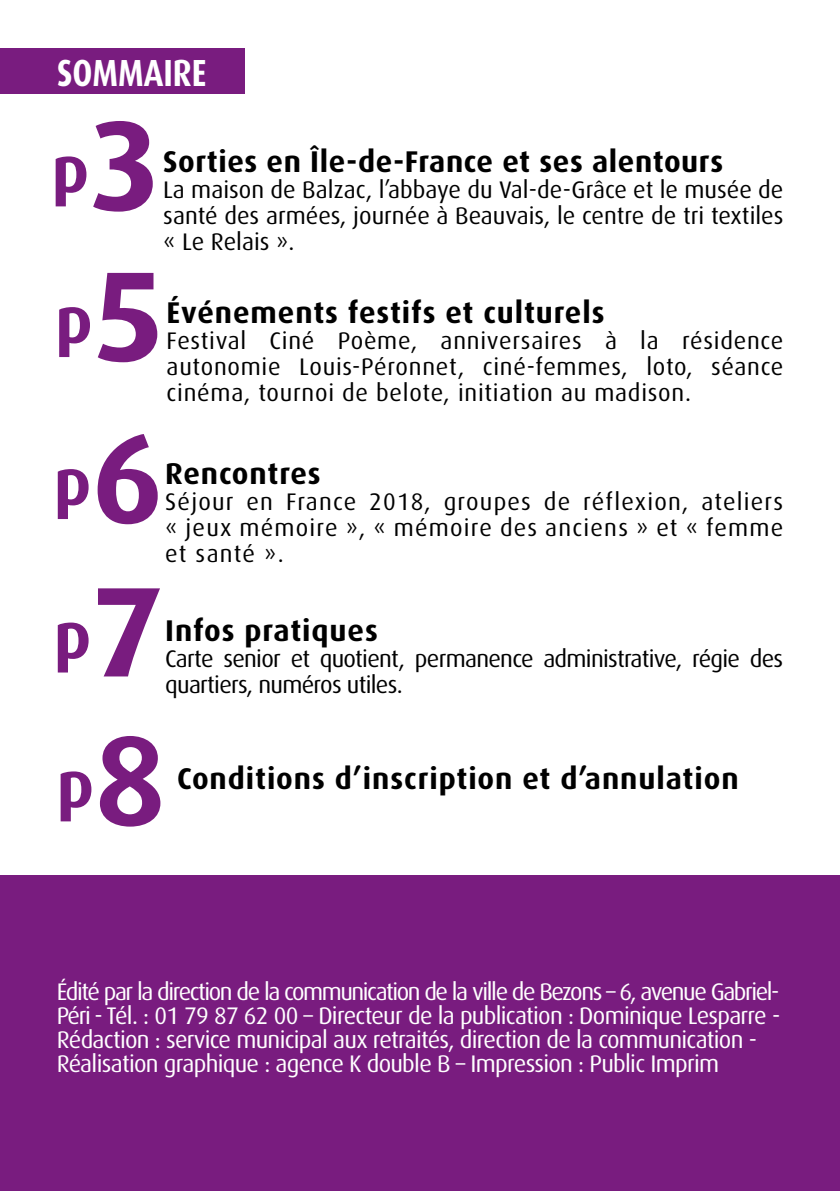
<style>
.page{position:relative;width:840px;height:1191px;background:#fff}
.page>*{position:absolute;margin:0;border:0;box-sizing:border-box;transform-origin:0 0}
.t1{font:700 65.4px "Dax";color:#791c7f}
.t2{font:700 37.8px "Dax";color:#fff;scale:.85 1}
.t3{font:700 30px "Dax";letter-spacing:.03em;color:#000}
.t4{font:24px/26px "Dax";color:#000;text-align:justify}
.t5{font:24px/24px "Dax";letter-spacing:-.03em;color:#fff}
.t6{font:24px/26px "Dax";letter-spacing:-.03em;color:#000}
.s1{font-size:128px}
</style>
<div class="page">
<div style="left:0;top:875px;width:839px;height:316px;background:#791c7f"></div>
<div style="left:0;top:48px;width:244px;height:46px;background:#791c7f"></div>
<h2 class="t2" style="left:57px;top:52px;width:177px">SOMMAIRE</h2>
<h1 class="t1" style="left:52px;top:133px;width:111px">p<span class="s1">3</span></h1>
<p class="t3" style="left:163px;top:145px;width:561px">Sorties en Île-de-France et ses alentours</p>
<p class="t4" style="left:163px;top:177px;width:621px">La maison de Balzac, l’abbaye du Val-de-Grâce et le musée de santé des armées, journée à Beauvais, le centre de tri textiles « Le Relais ».</p>
<h1 class="t1" style="left:55px;top:283px;width:111px">p<span class="s1">5</span></h1>
<p class="t3" style="left:166px;top:296px;width:439px">Événements festifs et culturels</p>
<p class="t4" style="left:166px;top:328px;width:617px">Festival Ciné Poème, anniversaires à la résidence autonomie Louis-Péronnet, ciné-femmes, loto, séance cinéma, tournoi de belote, initiation au madison.</p>
<h1 class="t1" style="left:54px;top:445px;width:111px">p<span class="s1">6</span></h1>
<p class="t3" style="left:165px;top:456px;width:157px">Rencontres</p>
<p class="t4" style="left:165px;top:488px;width:619px">Séjour en France 2018, groupes de réflexion, ateliers « jeux mémoire », « mémoire des anciens » et « femme et santé ».</p>
<h1 class="t1" style="left:54px;top:599px;width:111px">p<span class="s1">7</span></h1>
<p class="t3" style="left:165px;top:613px;width:214px">Infos pratiques</p>
<p class="t6" style="left:165px;top:645px;width:619px">Carte senior et quotient, permanence administrative, régie des quartiers, numéros utiles.</p>
<h1 class="t1" style="left:57px;top:748px;width:111px">p<span class="s1">8</span></h1>
<p class="t3" style="left:177px;top:762px;width:563px">Conditions d’inscription et d’annulation</p>
<p class="t5" style="left:57px;top:979px;width:724px">Édité par la direction de la communication de la ville de Bezons – 6, avenue Gabriel-Péri - Tél. : 01 79 87 62 00 – Directeur de la publication : Dominique Lesparre - Rédaction : service municipal aux retraités, direction de la communication - Réalisation graphique : agence K double B – Impression : Public Imprim</p>
</div>
